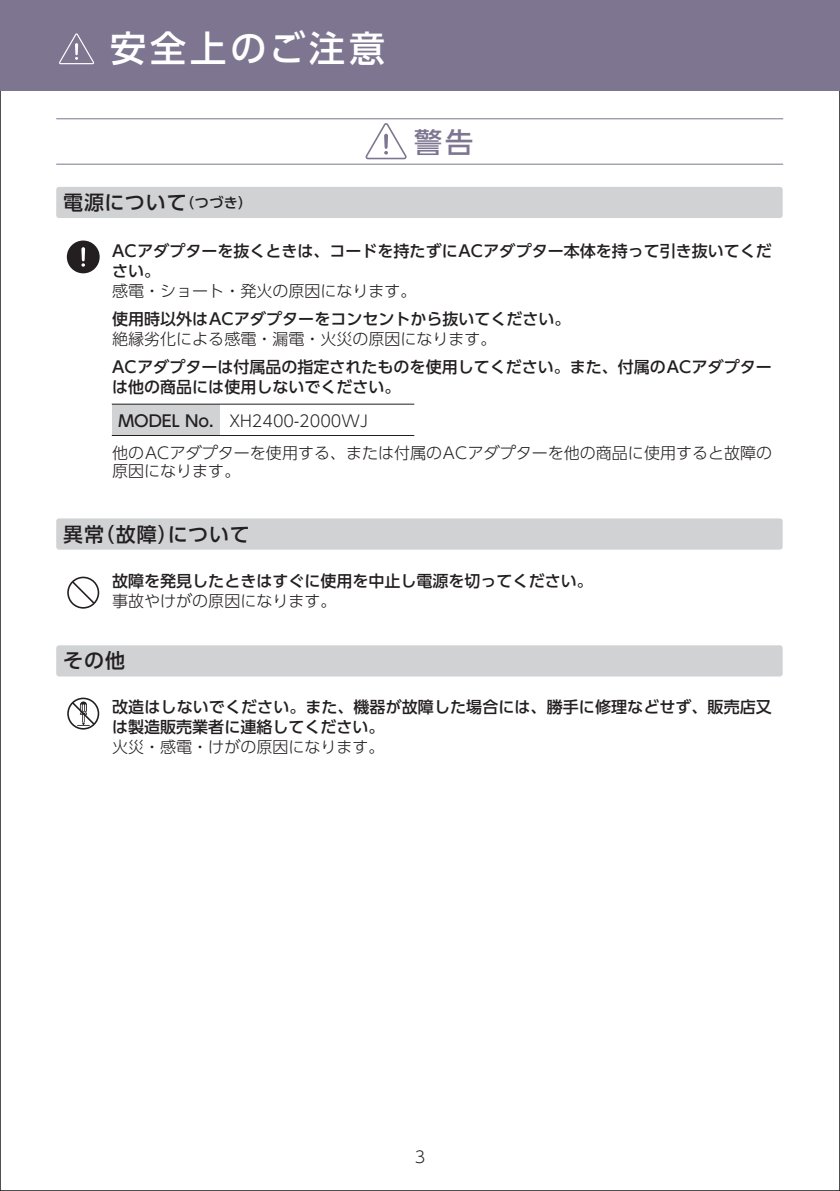
<style>
.page{position:relative;width:840px;height:1191px;background:#fff}
.page>*{position:absolute;margin:0;border:0;box-sizing:border-box;transform-origin:0 0}
.t1{font:500 36px "UD Shin Go Pr 6 N";letter-spacing:.11em;color:#fff}
.t2{font:500 28px "UD Shin Go Pr 6 N";color:#7e7591}
.t3{font:500 20px "UD Shin Go Pr 6 N";letter-spacing:.045em;color:#231f20}
.t4{font:500 16px/20px "UD Shin Go Pr 6 N";color:#231f20}
.t5{font:300 16px/18px "UD Shin Go Pr 6 N";color:#231f20}
.s1{font-size:14px}
.s2{font-weight:500}
</style>
<div class="page">
<div style="left:0;top:0;width:839px;height:90px;background:#7e7591"></div>
<svg style="left:59px;top:33px;width:35px;height:31px"></svg>
<div style="left:56px;top:187px;width:726px;height:31px;background:#d1d2d4;border-radius:3px"></div>
<div style="left:56px;top:518px;width:726px;height:31px;background:#d1d2d4;border-radius:3px"></div>
<hr style="left:56px;top:164px;width:726px;height:1px;background:#7e7591">
<hr style="left:56px;top:118px;width:726px;height:1px;background:#7e7591">
<svg style="left:365px;top:123px;width:42px;height:37px"></svg>
<div style="left:56px;top:645px;width:726px;height:31px;background:#d1d2d4;border-radius:3px"></div>
<div style="left:67px;top:697px;width:32px;height:32px;border:2px solid #231f20;border-radius:50%"></div>
<svg style="left:70px;top:700px;width:26px;height:26px"></svg>
<div style="left:68px;top:242px;width:30px;height:30px;background:#231f20;border-radius:50%"></div>
<div style="left:67px;top:240px;width:33px;height:33px;border:2px solid #231f20;border-radius:50%"></div>
<svg style="left:81px;top:247px;width:4px;height:20px"></svg>
<div style="left:112px;top:404px;width:107px;height:31px;background:#d1d2d4"></div>
<hr style="left:112px;top:435px;width:302px;height:1px;background:#231f20">
<hr style="left:112px;top:404px;width:302px;height:1px;background:#231f20">
<div style="left:67px;top:576px;width:32px;height:32px;border:2px solid #231f20;border-radius:50%"></div>
<svg style="left:70px;top:579px;width:26px;height:26px"></svg>
<h1 class="t1" style="left:110px;top:19px;width:276px">安全上のご注意</h1>
<p class="t3" style="left:63px;top:186px;width:190px">電源について<span class="s1">（つづき）</span></p>
<h2 class="t2" style="left:414px;top:120px;width:60px">警告</h2>
<p class="t4" style="left:112px;top:240px;width:661px">ACアダプターを抜くときは、コードを持たずにACアダプター本体を持って引き抜いてください。</p>
<p class="t5" style="left:112px;top:281px;width:305px">感電・ショート・発火の原因になります。</p>
<p class="t4" style="left:112px;top:308px;width:459px">使用時以外はACアダプターをコンセントから抜いてください。</p>
<p class="t5" style="left:112px;top:329px;width:385px">絶縁劣化による感電・漏電・火災の原因になります。</p>
<p class="t4" style="left:112px;top:356px;width:661px">ACアダプターは付属品の指定されたものを使用してください。また、付属のACアダプターは他の商品には使用しないでください。</p>
<p class="t5" style="left:118px;top:411px;width:251px"><span class="s2">MODEL No.　</span>XH2400-2000WJ</p>
<p class="t5" style="left:112px;top:443px;width:661px">他のACアダプターを使用する、または付属のACアダプターを他の商品に使用すると故障の原因になります。</p>
<p class="t3" style="left:63px;top:518px;width:188px">異常（故障）について</p>
<p class="t4" style="left:112px;top:571px;width:482px">故障を発見したときはすぐに使用を中止し電源を切ってください。</p>
<p class="t5" style="left:112px;top:591px;width:225px">事故やけがの原因になります。</p>
<p class="t3" style="left:63px;top:644px;width:64px">その他</p>
<p class="t4" style="left:112px;top:696px;width:661px">改造はしないでください。また、機器が故障した場合には、勝手に修理などせず、販売店又は製造販売業者に連絡してください。</p>
<p class="t5" style="left:112px;top:737px;width:273px">火災・感電・けがの原因になります。</p>
<p class="t5" style="left:414px;top:1147px;width:12px">3</p>
</div>
